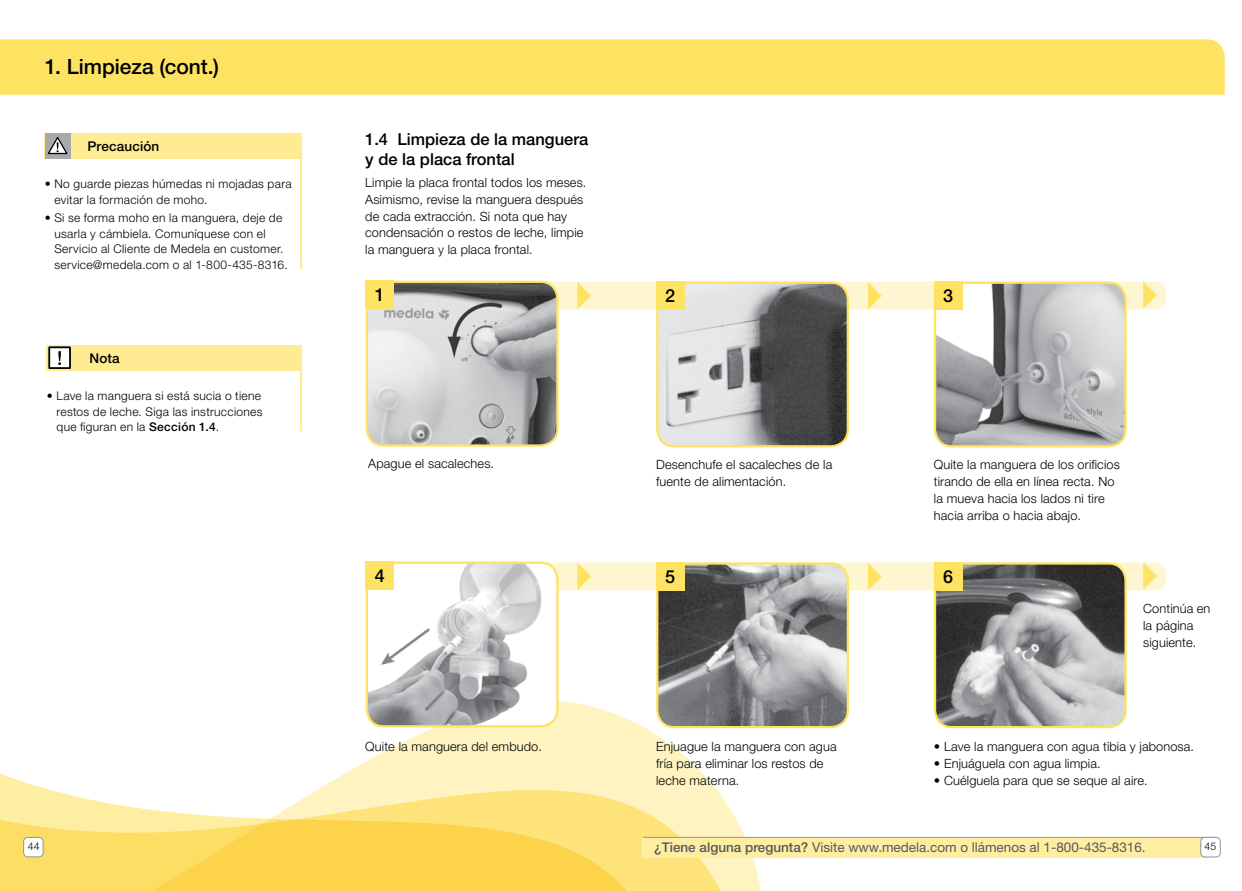
<style>
.page{position:relative;width:1242px;height:891px;background:#fff}
.page>*{position:absolute;margin:0;border:0;box-sizing:border-box;transform-origin:0 0}
.t1{font:500 21px "Helvetica Neue LT Std";color:#000}
.t2{font:500 18px "Helvetica Neue LT Std";color:#000}
.t3{font:500 16.5px/19.8px "Helvetica Neue LT Std";color:#000}
.t4{font:13.5px "Helvetica Neue LT Std";color:#58595b}
.t5{font:500 13.5px "Helvetica Neue LT Std";letter-spacing:.015em;color:#000}
.t6{font:300 12.75px/17px "Helvetica Neue LT Std";letter-spacing:.01em;color:#000}
.t7{font:300 12px/15.8px "Helvetica Neue LT Std";letter-spacing:.025em;color:#000}
.t8{font:300 10.5px "Helvetica Neue LT Std";color:#000}
.s1{font-weight:500}
</style>
<div class="page">
<div style="left:0;top:39px;width:1225px;height:56px;background:#fee363"></div>
<svg style="left:0;top:706px;width:755px;height:185px"></svg>
<div style="left:45px;top:133px;width:255px;height:25px;background:#feeb92"></div>
<div style="left:452px;top:282px;width:714px;height:28px;background:#fef6d0;border-radius:12px"></div>
<div style="left:452px;top:562px;width:714px;height:28px;background:#fef6d0;border-radius:12px"></div>
<img style="left:369px;top:282px;width:187px;height:162px">
<div style="left:366px;top:281px;width:193px;height:166px;border:2px solid #fee363;border-radius:17px"></div>
<img style="left:367px;top:563px;width:190px;height:163px">
<div style="left:366px;top:562px;width:193px;height:165px;border:2px solid #fee363;border-radius:17px"></div>
<svg style="left:577px;top:282px;width:14px;height:27px"></svg>
<svg style="left:577px;top:563px;width:14px;height:27px"></svg>
<div style="left:366px;top:281px;width:28px;height:28px;background:#fee363"></div>
<div style="left:366px;top:562px;width:28px;height:28px;background:#fee363"></div>
<img style="left:659px;top:283px;width:189px;height:163px">
<div style="left:656px;top:282px;width:193px;height:165px;border:2px solid #fee363;border-radius:17px"></div>
<img style="left:657px;top:565px;width:191px;height:162px">
<div style="left:656px;top:562px;width:193px;height:166px;border:2px solid #fee363;border-radius:17px"></div>
<img style="left:935px;top:283px;width:191px;height:163px">
<div style="left:934px;top:282px;width:193px;height:165px;border:2px solid #fee363;border-radius:17px"></div>
<img style="left:935px;top:565px;width:191px;height:162px">
<div style="left:934px;top:562px;width:193px;height:166px;border:2px solid #fee363;border-radius:17px"></div>
<svg style="left:868px;top:282px;width:14px;height:28px"></svg>
<svg style="left:868px;top:563px;width:14px;height:28px"></svg>
<div style="left:656px;top:282px;width:28px;height:28px;background:#fee363"></div>
<div style="left:656px;top:562px;width:28px;height:29px;background:#fee363"></div>
<div style="left:934px;top:282px;width:28px;height:28px;background:#fee363"></div>
<div style="left:934px;top:562px;width:28px;height:29px;background:#fee363"></div>
<svg style="left:1143px;top:281px;width:14px;height:28px"></svg>
<svg style="left:1143px;top:562px;width:14px;height:28px"></svg>
<div style="left:47px;top:345px;width:255px;height:26px;background:#feeb92"></div>
<hr style="left:300px;top:345px;width:2px;height:86px;background:#feeb92">
<hr style="left:300px;top:133px;width:2px;height:136px;background:#feeb92">
<div style="left:49px;top:347px;width:21px;height:21px;background:#fff"></div>
<div style="left:48px;top:346px;width:23px;height:23px;border:2px solid #000"></div>
<svg style="left:58px;top:351px;width:3px;height:14px"></svg>
<div style="left:45px;top:133px;width:25px;height:25px;background:#a7a9ac"></div>
<svg style="left:48px;top:137px;width:20px;height:17px"></svg>
<div style="left:24px;top:837px;width:19px;height:20px;background:#fff;border-radius:4px"></div>
<div style="left:23px;top:837px;width:20px;height:20px;border:1px solid #939598;border-radius:4px"></div>
<div style="left:643px;top:837px;width:564px;height:20px;background:#feeea2"></div>
<hr style="left:643px;top:837px;width:573px;height:1px;background:#939598">
<div style="left:1201px;top:837px;width:19px;height:20px;background:#fff;border-radius:4px"></div>
<div style="left:1200px;top:837px;width:21px;height:20px;border:1px solid #939598;border-radius:4px"></div>
<h1 class="t1" style="left:45px;top:54px;width:176px">1. Limpieza (cont.)</h1>
<p class="t5" style="left:87px;top:138px;width:73px">Precaución</p>
<p class="t7" style="left:54px;top:176px;width:239px;text-indent:-10px">• No guarde piezas húmedas ni mojadas para evitar la formación de moho.</p>
<p class="t7" style="left:54px;top:210px;width:235px;text-indent:-10px">• Si se forma moho en la manguera, deje de usarla y cámbiela. Comuníquese con el Servicio al Cliente de Medela en customer. service@medela.com o al 1-800-435-8316.</p>
<p class="t5" style="left:89px;top:350px;width:32px">Nota</p>
<p class="t7" style="left:56px;top:387px;width:208px;text-indent:-10px">• Lave la manguera si está sucia o tiene restos de leche. Siga las instrucciones que figuran en la <span class="s1">Sección 1.4</span>.</p>
<p class="t3" style="left:365px;top:129px;width:225px">1.4 Limpieza de la manguera y de la placa frontal</p>
<p class="t6" style="left:365px;top:174px;width:223px">Limpie la placa frontal todos los meses.<br>Asimismo, revise la manguera después de cada extracción. Si nota que hay condensación o restos de leche, limpie la manguera y la placa frontal.</p>
<h2 class="t2" style="left:375px;top:284px;width:12px">1</h2>
<h2 class="t2" style="left:665px;top:285px;width:12px">2</h2>
<h2 class="t2" style="left:943px;top:285px;width:12px">3</h2>
<p class="t6" style="left:368px;top:455px;width:127px">Apague el sacaleches.</p>
<p class="t6" style="left:656px;top:456px;width:178px">Desenchufe el sacaleches de la fuente de alimentación.</p>
<p class="t6" style="left:934px;top:456px;width:187px">Quite la manguera de los orificios tirando de ella en línea recta. No la mueva hacia los lados ni tire hacia arriba o hacia abajo.</p>
<h2 class="t2" style="left:375px;top:565px;width:12px">4</h2>
<h2 class="t2" style="left:665px;top:566px;width:12px">5</h2>
<h2 class="t2" style="left:943px;top:565px;width:12px">6</h2>
<p class="t6" style="left:1143px;top:600px;width:69px">Continúa en la página siguiente.</p>
<p class="t6" style="left:365px;top:738px;width:178px">Quite la manguera del embudo.</p>
<p class="t6" style="left:656px;top:738px;width:182px">Enjuague la manguera con agua fría para eliminar los restos de leche materna.</p>
<p class="t6" style="left:934px;top:738px;width:262px">• Lave la manguera con agua tibia y jabonosa.</p>
<p class="t6" style="left:934px;top:755px;width:168px">• Enjuáguela con agua limpia.</p>
<p class="t6" style="left:934px;top:771px;width:215px">• Cuélguela para que se seque al aire.</p>
<p class="t8" style="left:28px;top:840px;width:13px">44</p>
<p class="t4" style="left:654px;top:839px;width:493px"><span class="s1">¿Tiene alguna pregunta?</span> Visite www.medela.com o llámenos al 1-800-435-8316.</p>
<p class="t8" style="left:1205px;top:840px;width:13px">45</p>
</div>
